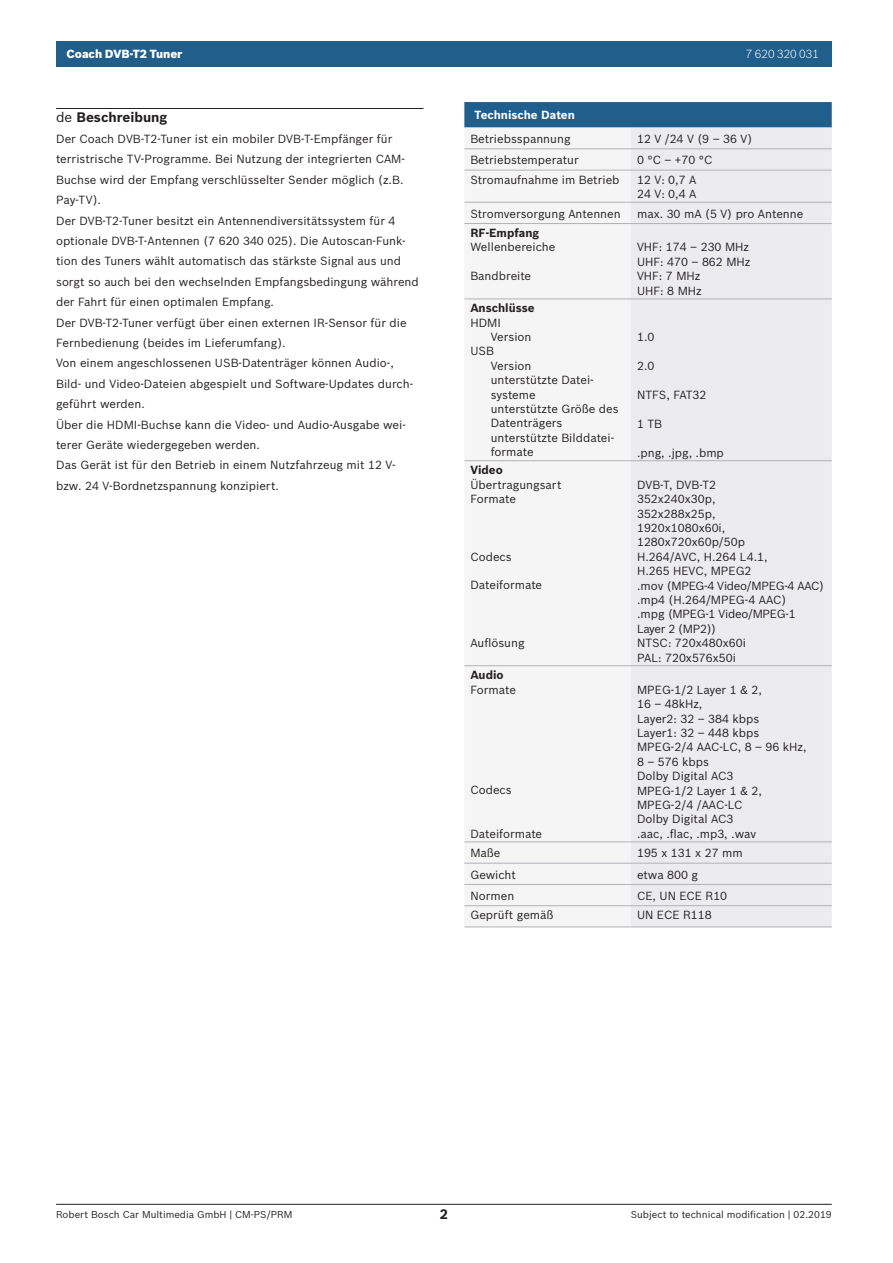
<style>
.page{position:relative;width:893px;height:1263px;background:#fff}
.page>*{position:absolute;margin:0;border:0;box-sizing:border-box;transform-origin:0 0}
.t1{font:700 13.5px "Bosch Sans";color:#231f20}
.t2{font:11.55px/14.4px "Bosch Sans";color:#231f20}
.t3{font:700 11.55px "Bosch Sans";color:#231f20}
.t4{font:900 11.55px "Bosch Sans";color:#fff}
.t5{font:700 11.55px "Bosch Sans";color:#fff}
.t6{font:11.55px "Bosch Sans";letter-spacing:.15em;color:#231f20}
.t7{font:300 11.55px "Bosch Sans";color:#fff}
.t8{font:9.75px "Bosch Sans";color:#231f20}
.s1{font-weight:400}
</style>
<div class="page">
<hr style="left:56px;top:1204px;width:776px;height:1px;background:#231f20">
<div style="left:56px;top:41px;width:776px;height:25px;background:#205e8b"></div>
<hr style="left:56px;top:108px;width:367px;height:1px;background:#231f20">
<svg style="left:464px;top:102px;width:368px;height:26px;background:#26628e"></svg>
<div style="left:464px;top:149px;width:167px;height:758px;background:#f5f5f6"></div>
<div style="left:631px;top:128px;width:201px;height:798px;background:#ececee"></div>
<hr style="left:464px;top:148px;width:167px;height:1px;background:#b2b3b7">
<hr style="left:631px;top:148px;width:201px;height:1px;background:#b2b3b7">
<hr style="left:464px;top:170px;width:167px;height:1px;background:#b2b3b7">
<hr style="left:631px;top:170px;width:201px;height:1px;background:#b2b3b7">
<hr style="left:464px;top:202px;width:167px;height:1px;background:#b2b3b7">
<hr style="left:464px;top:223px;width:167px;height:1px;background:#b2b3b7">
<hr style="left:631px;top:202px;width:201px;height:1px;background:#b2b3b7">
<hr style="left:631px;top:223px;width:201px;height:1px;background:#b2b3b7">
<hr style="left:464px;top:299px;width:167px;height:1px;background:#b2b3b7">
<hr style="left:464px;top:460px;width:167px;height:1px;background:#b2b3b7">
<hr style="left:464px;top:665px;width:167px;height:1px;background:#b2b3b7">
<hr style="left:631px;top:299px;width:201px;height:1px;background:#b2b3b7">
<hr style="left:631px;top:460px;width:201px;height:1px;background:#b2b3b7">
<hr style="left:631px;top:665px;width:201px;height:1px;background:#b2b3b7">
<hr style="left:464px;top:841px;width:167px;height:1px;background:#b2b3b7">
<hr style="left:464px;top:863px;width:167px;height:1px;background:#b2b3b7">
<hr style="left:631px;top:841px;width:201px;height:1px;background:#b2b3b7">
<hr style="left:631px;top:863px;width:201px;height:1px;background:#b2b3b7">
<hr style="left:464px;top:884px;width:167px;height:1px;background:#b2b3b7">
<hr style="left:631px;top:884px;width:201px;height:1px;background:#b2b3b7">
<hr style="left:464px;top:905px;width:167px;height:1px;background:#b2b3b7">
<hr style="left:464px;top:926px;width:167px;height:1px;background:#b2b3b7">
<hr style="left:631px;top:905px;width:201px;height:1px;background:#b2b3b7">
<hr style="left:631px;top:926px;width:201px;height:1px;background:#b2b3b7">
<p class="t4" style="left:66px;top:47px;width:118px">Coach DVB-T2 Tuner</p>
<p class="t7" style="left:746px;top:47px;width:75px">7 620 320 031</p>
<p class="t1" style="left:56px;top:109px;width:113px"><span class="s1">de</span> Beschreibung</p>
<p class="t2" style="left:56px;top:128px;width:364px;line-height:20.4px">Der Coach DVB-T2-Tuner ist ein mobiler DVB-T-Empfänger für terristrische TV-Programme. Bei Nutzung der integrierten CAM-Buchse wird der Empfang verschlüsselter Sender möglich (z.B.<br>Pay-TV).<br>Der DVB-T2-Tuner besitzt ein Antennendiversitätssystem für 4 optionale DVB-T-Antennen (7 620 340 025). Die Autoscan-Funk&shy;tion des Tuners wählt automatisch das stärkste Signal aus und sorgt so auch bei den wechselnden Empfangsbedingung während der Fahrt für einen optimalen Empfang.<br>Der DVB-T2-Tuner verfügt über einen externen IR-Sensor für die Fernbedienung (beides im Lieferumfang).<br>Von einem angeschlossenen USB-Datenträger können Audio-, Bild- und Video-Dateien abgespielt und Software-Updates durch&shy;geführt werden.<br>Über die HDMI-Buchse kann die Video- und Audio-Ausgabe wei&shy;terer Geräte wiedergegeben werden.<br>Das Gerät ist für den Betrieb in einem Nutzfahrzeug mit 12 V&shy;bzw. 24 V-Bordnetzspannung konzipiert.</p>
<p class="t5" style="left:475px;top:108px;width:102px">Technische Daten</p>
<p class="t2" style="left:470px;top:131px;width:102px">Betriebsspannung</p>
<p class="t6" style="left:637px;top:131px;width:117px">12V/24V(9–36V)</p>
<p class="t2" style="left:470px;top:153px;width:110px">Betriebstemperatur</p>
<p class="t2" style="left:637px;top:153px;width:77px">0 °C – +70 °C</p>
<p class="t2" style="left:470px;top:172px;width:151px">Stromaufnahme im Betrieb</p>
<p class="t2" style="left:637px;top:172px;width:61px">12 V: 0,7 A<br>24 V: 0,4 A</p>
<p class="t2" style="left:470px;top:206px;width:152px">Stromversorgung Antennen</p>
<p class="t2" style="left:637px;top:206px;width:168px">max. 30 mA (5 V) pro Antenne</p>
<p class="t3" style="left:470px;top:225px;width:70px">RF-Empfang</p>
<p class="t2" style="left:470px;top:240px;width:87px">Wellenbereiche</p>
<p class="t2" style="left:470px;top:269px;width:62px">Bandbreite</p>
<p class="t2" style="left:637px;top:240px;width:115px">VHF: 174 – 230 MHz<br>UHF: 470 – 862 MHz<br>VHF: 7 MHz<br>UHF: 8 MHz</p>
<p class="t3" style="left:470px;top:301px;width:66px">Anschlüsse</p>
<p class="t2" style="left:470px;top:315px;width:32px">HDMI</p>
<p class="t2" style="left:491px;top:330px;width:42px">Version</p>
<p class="t2" style="left:470px;top:344px;width:25px">USB</p>
<p class="t2" style="left:491px;top:358px;width:42px">Version</p>
<p class="t2" style="left:491px;top:373px;width:104px">unterstützte Datei-</p>
<p class="t2" style="left:491px;top:387px;width:46px">systeme</p>
<p class="t2" style="left:491px;top:402px;width:129px">unterstützte Größe des</p>
<p class="t2" style="left:491px;top:416px;width:73px">Datenträgers</p>
<p class="t2" style="left:491px;top:430px;width:125px">unterstützte Bilddatei-</p>
<p class="t2" style="left:491px;top:445px;width:44px">formate</p>
<p class="t3" style="left:470px;top:463px;width:34px">Video</p>
<p class="t2" style="left:470px;top:477px;width:93px">Übertragungsart<br>Formate</p>
<p class="t2" style="left:470px;top:549px;width:43px">Codecs</p>
<p class="t2" style="left:470px;top:578px;width:73px">Dateiformate</p>
<p class="t2" style="left:470px;top:635px;width:56px">Auflösung</p>
<p class="t3" style="left:470px;top:668px;width:35px">Audio</p>
<p class="t2" style="left:470px;top:682px;width:47px">Formate</p>
<p class="t2" style="left:470px;top:783px;width:43px">Codecs</p>
<p class="t2" style="left:470px;top:826px;width:73px">Dateiformate</p>
<p class="t2" style="left:637px;top:330px;width:19px">1.0</p>
<p class="t2" style="left:637px;top:359px;width:19px">2.0</p>
<p class="t2" style="left:637px;top:387px;width:71px">NTFS, FAT32</p>
<p class="t2" style="left:637px;top:416px;width:27px">1 TB</p>
<p class="t2" style="left:637px;top:445px;width:88px">.png, .jpg, .bmp</p>
<p class="t2" style="left:637px;top:477px;width:189px">DVB-T, DVB-T2<br>352x240x30p,<br>352x288x25p,<br>1920x1080x60i,<br>1280x720x60p/50p<br>H.264/AVC, H.264 L4.1,<br>H.265 HEVC, MPEG2<br>.mov (MPEG-4 Video/MPEG-4 AAC) .mp4 (H.264/MPEG-4 AAC)<br>.mpg (MPEG-1 Video/MPEG-1<br>Layer 2 (MP2))<br>NTSC: 720x480x60i<br>PAL: 720x576x50i</p>
<p class="t2" style="left:637px;top:682px;width:171px">MPEG-1/2 Layer 1 &amp; 2,<br>16 – 48kHz,<br>Layer2: 32 – 384 kbps<br>Layer1: 32 – 448 kbps<br>MPEG-2/4 AAC-LC, 8 – 96 kHz,<br>8 – 576 kbps<br>Dolby Digital AC3<br>MPEG-1/2 Layer 1 &amp; 2,<br>MPEG-2/4 /AAC-LC<br>Dolby Digital AC3<br>.aac, .flac, .mp3, .wav</p>
<p class="t2" style="left:470px;top:846px;width:32px">Maße</p>
<p class="t2" style="left:637px;top:846px;width:107px">195 x 131 x 27 mm</p>
<p class="t2" style="left:470px;top:867px;width:47px">Gewicht</p>
<p class="t2" style="left:637px;top:867px;width:62px">etwa 800 g</p>
<p class="t2" style="left:470px;top:888px;width:45px">Normen</p>
<p class="t2" style="left:637px;top:888px;width:92px">CE, UN ECE R10</p>
<p class="t2" style="left:470px;top:908px;width:85px">Geprüft gemäß</p>
<p class="t2" style="left:637px;top:908px;width:76px">UN ECE R118</p>
<p class="t8" style="left:56px;top:1208px;width:238px">Robert Bosch Car Multimedia GmbH | CM-PS/PRM</p>
<p class="t1" style="left:440px;top:1206px;width:10px">2</p>
<p class="t8" style="left:631px;top:1208px;width:202px">Subject to technical modification | 02.2019</p>
</div>
